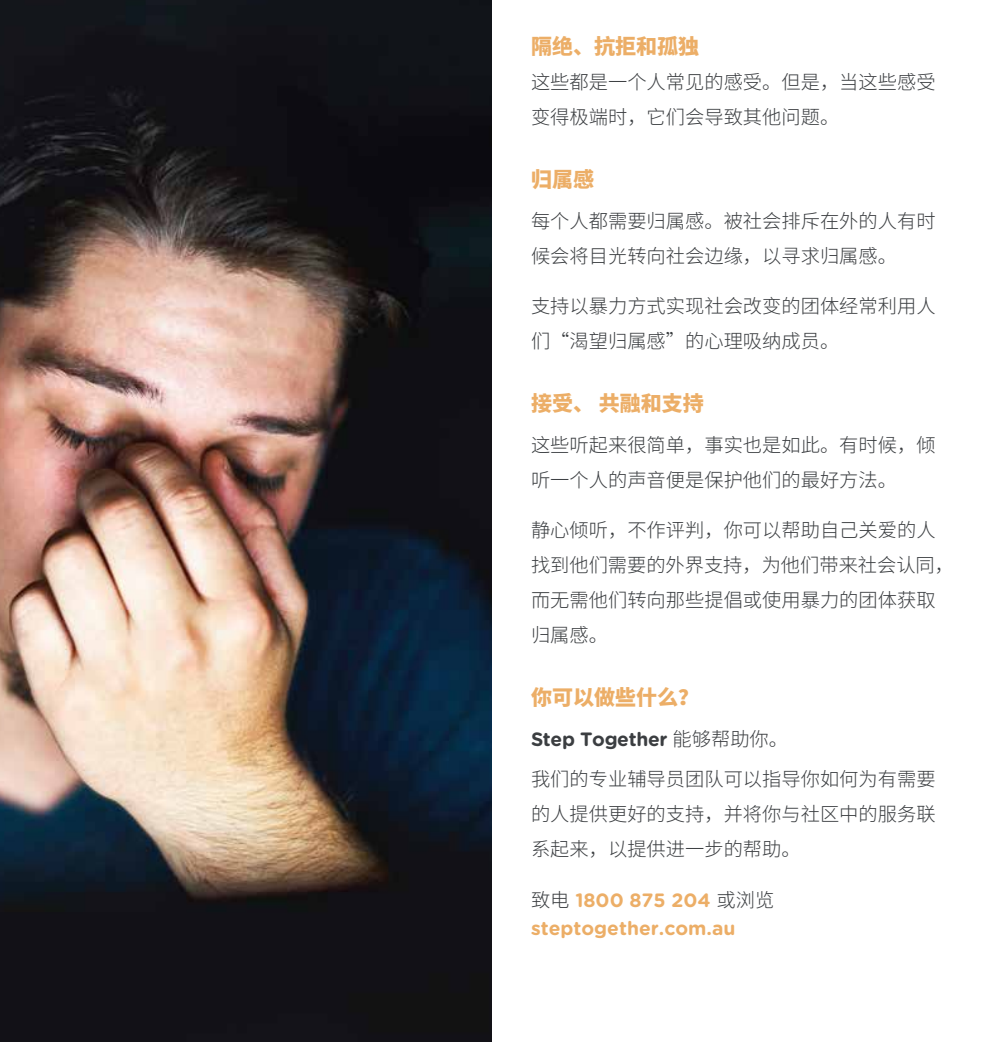
<style>
.page{position:relative;width:983px;height:1042px;background:#fff}
.page>*{position:absolute;margin:0;border:0;box-sizing:border-box;transform-origin:0 0}
.t1{font:900 21px "Noto Sans CJ Ksc";color:#ecae67}
.t2{font:300 19.25px/35px "Noto Sans CJ Ksc";color:#3b3e41}
.t3{font:700 19.25px/28px "Gotham Rounded";color:#ecae67}
.t4{font:700 19.25px "Gotham Rounded";letter-spacing:-.02em;color:#3b3e41}
.s1{font-family:"Noto Sans CJ Ksc";font-weight:300}
.s2{font-family:"Noto Sans CJ Ksc";font-weight:300;color:#3b3e41}
</style>
<div class="page">
<img style="left:0;top:0;width:491px;height:1042px">
<p class="t1" style="left:531px;top:35px;width:169px">隔绝、抗拒和孤独</p>
<p class="t2" style="left:531px;top:65px;width:406px">这些都是一个人常见的感受。但是，当这些感受变得极端时，它们会导致其他问题。</p>
<p class="t1" style="left:531px;top:168px;width:64px">归属感</p>
<p class="t2" style="left:531px;top:203px;width:406px">每个人都需要归属感。被社会排斥在外的人有时候会将目光转向社会边缘，以寻求归属感。</p>
<p class="t2" style="left:531px;top:289px;width:406px">支持以暴力方式实现社会改变的团体经常利用人们“渴望归属感”的心理吸纳成员。</p>
<p class="t1" style="left:531px;top:392px;width:174px">接受、 共融和支持</p>
<p class="t2" style="left:531px;top:427px;width:406px">这些听起来很简单，事实也是如此。有时候，倾听一个人的声音便是保护他们的最好方法。</p>
<p class="t2" style="left:531px;top:513px;width:424px">静心倾听，不作评判，你可以帮助自己关爱的人找到他们需要的外界支持，为他们带来社会认同，而无需他们转向那些提倡或使用暴力的团体获取归属感。</p>
<p class="t1" style="left:531px;top:686px;width:169px">你可以做些什么？</p>
<p class="t4" style="left:531px;top:725px;width:258px">Step Together <span class="s1">能够帮助你。</span></p>
<p class="t2" style="left:531px;top:762px;width:406px;text-align:justify">我们的专业辅导员团队可以指导你如何为有需要的人提供更好的支持，并将你与社区中的服务联系起来，以提供进一步的帮助。</p>
<p class="t3" style="left:531px;top:885px;width:245px"><span class="s2">致电</span> 1800 875 204 <span class="s2">或浏览</span>steptogether.com.au</p>
</div>
